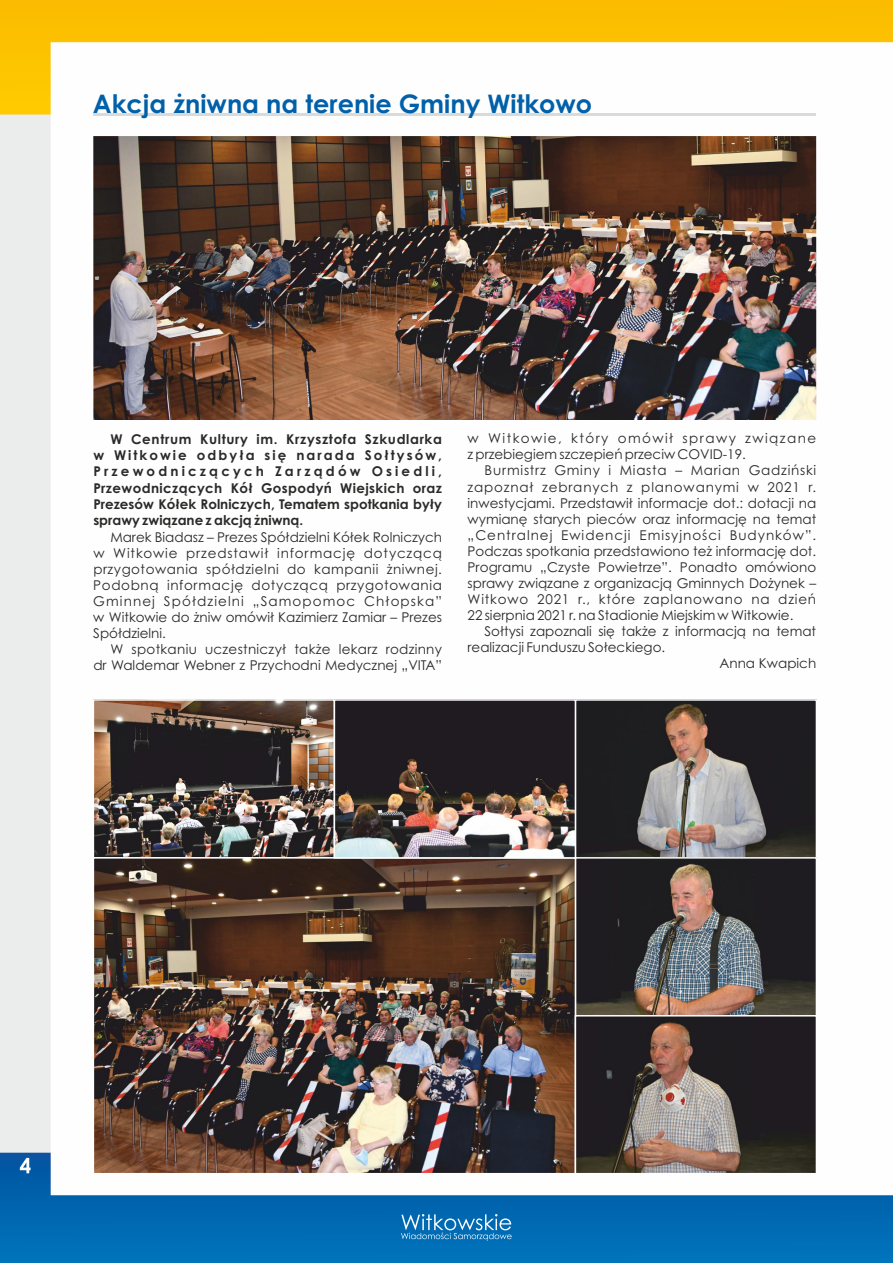
<style>
.page{position:relative;width:893px;height:1263px;background:#fff}
.page>*{position:absolute;margin:0;border:0;box-sizing:border-box;transform-origin:0 0}
.t1{font:700 25.5px "Century Gothic";color:#0060aa}
.t2{font:13.5px/16px "Century Gothic";color:#2b2a29;text-align:justify}
.t3{font:700 13.5px/16.4px "Century Gothic";color:#2b2a29;text-align:justify}
.t4{font:13.5px/16px "Century Gothic";letter-spacing:.02em;color:#2b2a29;text-align:right}
</style>
<div class="page">
<img style="left:0;top:0;width:893px;height:1263px">
<svg style="left:401px;top:1214px;width:111px;height:27px;background:#3287c1"></svg>
<svg style="left:20px;top:1158px;width:11px;height:15px"></svg>
<hr style="left:93px;top:114px;width:723px;height:2px;background:#d9dada">
<img style="left:93px;top:136px;width:723px;height:283px">
<img style="left:577px;top:701px;width:238px;height:155px">
<div style="left:575px;top:699px;width:242px;height:159px;border:1px solid #fefefe"></div>
<img style="left:577px;top:859px;width:238px;height:155px">
<div style="left:575px;top:857px;width:242px;height:159px;border:1px solid #fefefe"></div>
<img style="left:95px;top:701px;width:238px;height:155px">
<div style="left:93px;top:699px;width:242px;height:159px;border:1px solid #fefefe"></div>
<img style="left:92px;top:856px;width:485px;height:319px">
<img style="left:336px;top:701px;width:238px;height:155px">
<div style="left:334px;top:699px;width:242px;height:159px;border:1px solid #fefefe"></div>
<svg style="left:577px;top:1017px;width:238px;height:155px;background:#4c4240"></svg>
<div style="left:575px;top:1015px;width:242px;height:159px;border:1px solid #fefefe"></div>
<h1 class="t1" style="left:93px;top:94px;width:501px">Akcja żniwna na terenie Gminy Witkowo</h1>
<p class="t3" style="left:93px;top:432px;width:350px;text-indent:17px">W Centrum Kultury im. Krzysztofa Szkudlarka w Witkowie odbyła się narada Sołtysów, Przewodniczących Zarządów Osiedli, Przewodniczących Kół Gospodyń Wiejskich oraz Prezesów Kółek Rolniczych, Tematem spotkania były sprawy związane z akcją żniwną.</p>
<p class="t2" style="left:93px;top:530px;width:350px;text-indent:17px">Marek Biadasz – Prezes Spółdzielni Kółek Rolniczych w Witkowie przedstawił informację dotyczącą przygotowania spółdzielni do kampanii żniwnej.<br>Podobną informację dotyczącą przygotowania Gminnej Spółdzielni „Samopomoc Chłopska” w Witkowie do żniw omówił Kazimierz Zamiar – Prezes Spółdzielni.</p>
<p class="t4" style="left:93px;top:642px;width:350px">W spotkaniu uczestniczył także lekarz rodzinny<br>dr Waldemar Webner z Przychodni Medycznej „VITA”</p>
<p class="t2" style="left:467px;top:432px;width:350px">w Witkowie, który omówił sprawy związane z przebiegiem szczepień przeciw COVID-19.</p>
<p class="t2" style="left:468px;top:464px;width:350px;text-indent:17px">Burmistrz Gminy i Miasta – Marian Gadziński zapoznał zebranych z planowanymi w 2021 r. inwestycjami. Przedstawił informacje dot.: dotacji na wymianę starych pieców oraz informację na temat „Centralnej Ewidencji Emisyjności Budynków”.<br>Podczas spotkania przedstawiono też informację dot.<br>Programu „Czyste Powietrze”. Ponadto omówiono sprawy związane z organizacją Gminnych Dożynek – Witkowo 2021 r., które zaplanowano na dzień 22 sierpnia 2021 r. na Stadionie Miejskim w Witkowie.</p>
<p class="t2" style="left:485px;top:625px;width:333px">Sołtysi zapoznali się także z informacją na temat</p>
<p class="t2" style="left:468px;top:641px;width:199px">realizacji Funduszu Sołeckiego.</p>
<p class="t2" style="left:719px;top:657px;width:98px">Anna Kwapich</p>
</div>
